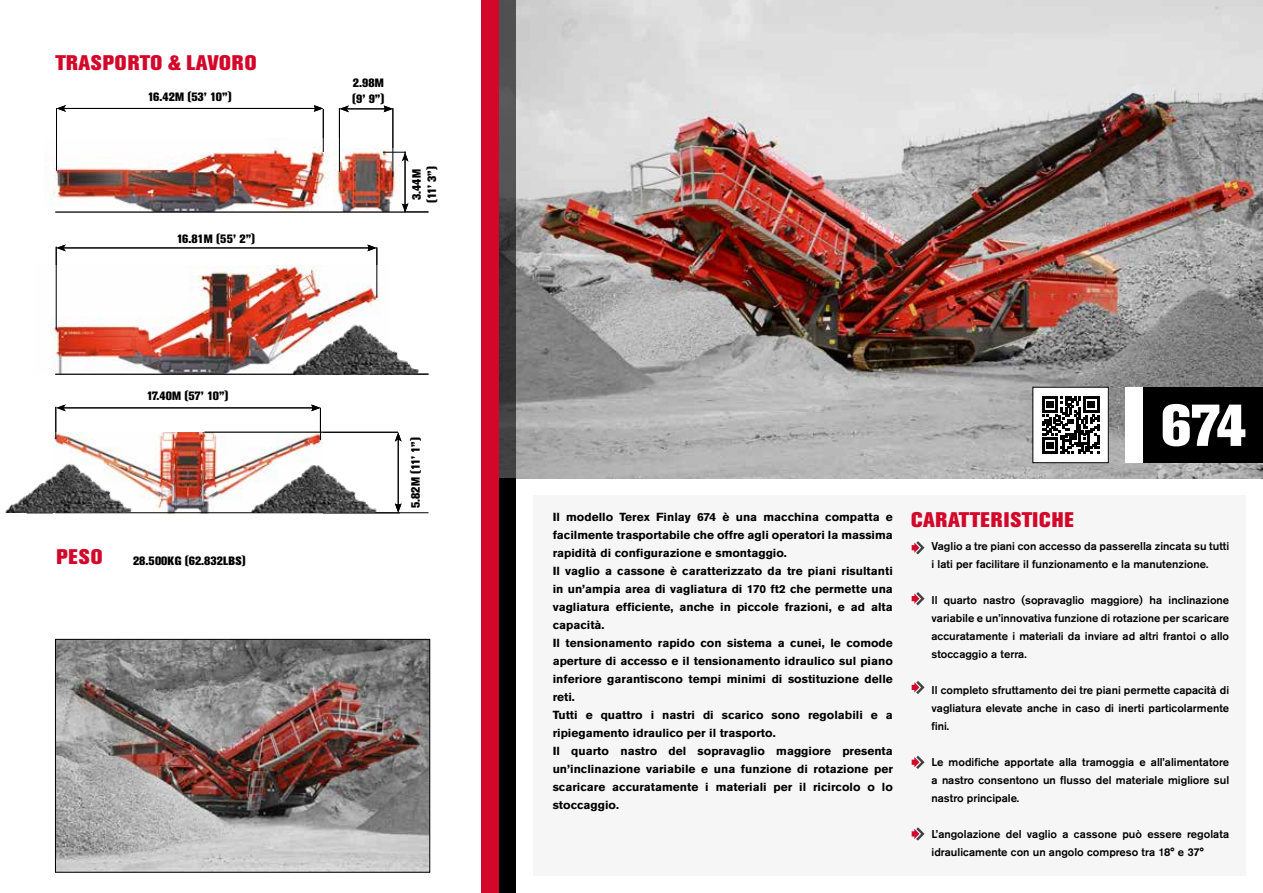
<style>
.page{position:relative;width:1263px;height:893px;background:#fff}
.page>*{position:absolute;margin:0;border:0;box-sizing:border-box;transform-origin:0 0}
.t1{font:800 58.5px "Akzidenz Grotesk Pro";color:#fff}
.t2{font:800 21px "Akzidenz Grotesk Pro";letter-spacing:.03em;color:#d3072a}
.t3{font:800 12px/15.3px "Akzidenz Grotesk Pro";color:#000}
.t4{font:700 11.7px/18px "Akzidenz Grotesk Pro";color:#000}
.t5{font:500 11.25px/18px "Akzidenz Grotesk Pro";color:#000;text-align:justify}
</style>
<div class="page">
<div style="left:534px;top:495px;width:712px;height:381px;background:#f6f6f6"></div>
<img style="left:515px;top:0;width:748px;height:479px">
<img style="left:57px;top:641px;width:371px;height:229px">
<div style="left:55px;top:639px;width:375px;height:233px;border:1px solid #000"></div>
<img style="left:44px;top:138px;width:295px;height:74px">
<img style="left:333px;top:148px;width:70px;height:64px">
<img style="left:51px;top:266px;width:329px;height:107px">
<img style="left:53px;top:432px;width:270px;height:80px">
<img style="left:281px;top:321px;width:148px;height:53px">
<hr style="left:27px;top:513px;width:373px;height:1px;background:#000">
<svg style="left:498px;top:0;width:17px;height:893px;background:#2e2224"></svg>
<div style="left:481px;top:0;width:17px;height:893px;background:#d3072a"></div>
<div style="left:1033px;top:387px;width:75px;height:76px;background:#fff"></div>
<svg style="left:1042px;top:396px;width:57px;height:58px"></svg>
<div style="left:1142px;top:387px;width:121px;height:75px;background:#000"></div>
<div style="left:1125px;top:387px;width:17px;height:75px;background:#fff"></div>
<svg style="left:912px;top:541px;width:12px;height:13px"></svg>
<svg style="left:912px;top:592px;width:12px;height:13px"></svg>
<svg style="left:912px;top:681px;width:12px;height:13px"></svg>
<svg style="left:912px;top:756px;width:12px;height:13px"></svg>
<svg style="left:912px;top:827px;width:12px;height:14px"></svg>
<hr style="left:55px;top:212px;width:373px;height:1px;background:#000">
<hr style="left:55px;top:374px;width:373px;height:1px;background:#000">
<hr style="left:55px;top:512px;width:373px;height:1px;background:#000">
<hr style="left:56px;top:247px;width:1px;height:82px;background:#000">
<hr style="left:64px;top:108px;width:252px;height:1px;background:#000">
<svg style="left:57px;top:105px;width:9px;height:7px"></svg>
<svg style="left:314px;top:105px;width:9px;height:7px"></svg>
<hr style="left:56px;top:108px;width:1px;height:63px;background:#000">
<hr style="left:323px;top:109px;width:1px;height:43px;background:#000">
<hr style="left:339px;top:108px;width:1px;height:64px;background:#000">
<hr style="left:393px;top:108px;width:1px;height:69px;background:#000">
<hr style="left:347px;top:109px;width:39px;height:1px;background:#000">
<svg style="left:340px;top:105px;width:9px;height:7px"></svg>
<svg style="left:384px;top:105px;width:9px;height:7px"></svg>
<img style="left:239px;top:437px;width:154px;height:76px">
<img style="left:5px;top:437px;width:143px;height:76px">
<hr style="left:377px;top:247px;width:1px;height:51px;background:#000">
<hr style="left:63px;top:248px;width:307px;height:1px;background:#000">
<svg style="left:56px;top:244px;width:10px;height:7px"></svg>
<svg style="left:367px;top:244px;width:10px;height:7px"></svg>
<hr style="left:405px;top:159px;width:1px;height:47px;background:#000">
<svg style="left:383px;top:152px;width:25px;height:10px"></svg>
<svg style="left:402px;top:203px;width:6px;height:10px"></svg>
<hr style="left:204px;top:432px;width:194px;height:1px;background:#000">
<hr style="left:398px;top:439px;width:1px;height:67px;background:#000">
<svg style="left:395px;top:432px;width:7px;height:10px"></svg>
<svg style="left:395px;top:503px;width:7px;height:10px"></svg>
<hr style="left:56px;top:407px;width:1px;height:32px;background:#000">
<hr style="left:320px;top:408px;width:1px;height:32px;background:#000">
<hr style="left:63px;top:408px;width:251px;height:1px;background:#000">
<svg style="left:56px;top:404px;width:10px;height:7px"></svg>
<svg style="left:311px;top:404px;width:10px;height:7px"></svg>
<h2 class="t2" style="left:55px;top:49px;width:203px">TRASPORTO &amp; LAVORO</h2>
<p class="t3" style="left:148px;top:89px;width:85px">16.42M (53’ 10”)</p>
<p class="t3" style="left:177px;top:231px;width:80px">16.81M (55’ 2”)</p>
<p class="t3" style="left:147px;top:387px;width:83px">17.40M (57’ 10”)</p>
<h2 class="t2" style="left:56px;top:543px;width:48px">PESO</h2>
<p class="t3" style="left:133px;top:553px;width:114px">28.500KG (62.832LBS)</p>
<p class="t3" style="left:352px;top:75px;width:34px">2.98M (9’ 9”)</p>
<p class="t3" style="left:409px;top:203px;width:38px;rotate:-90deg">3.44M (11’ 3”)</p>
<p class="t3" style="left:408px;top:508px;width:72px;rotate:-90deg">5.82M (11’ 1”)</p>
<h1 class="t1" style="left:1161px;top:388px;width:87px">674</h1>
<p class="t4" style="left:553px;top:508px;width:342px">Il modello Terex Finlay 674 è una macchina compatta e facilmente trasportabile che offre agli operatori la massima rapidità di configurazione e smontaggio.<br>Il vaglio a cassone è caratterizzato da tre piani risultanti in un’ampia area di vagliatura di 170 ft2 che permette una vagliatura efficiente, anche in piccole frazioni, e ad alta capacità.<br>Il tensionamento rapido con sistema a cunei, le comode aperture di accesso e il tensionamento idraulico sul piano inferiore garantiscono tempi minimi di sostituzione delle reti.<br>Tutti e quattro i nastri di scarico sono regolabili e a ripiegamento idraulico per il trasporto.<br>Il quarto nastro del sopravaglio maggiore presenta un’inclinazione variabile e una funzione di rotazione per scaricare accuratamente i materiali per il ricircolo o lo stoccaggio.</p>
<h2 class="t2" style="left:911px;top:507px;width:164px">CARATTERISTICHE</h2>
<p class="t5" style="left:931px;top:537px;width:299px">Vaglio a tre piani con accesso da passerella zincata su tutti i lati per facilitare il funzionamento e la manutenzione.</p>
<p class="t5" style="left:931px;top:591px;width:299px">Il quarto nastro (sopravaglio maggiore) ha inclinazione variabile e un’innovativa funzione di rotazione per scaricare accuratamente i materiali da inviare ad altri frantoi o allo stoccaggio a terra.</p>
<p class="t5" style="left:931px;top:681px;width:299px">Il completo sfruttamento dei tre piani permette capacità di vagliatura elevate anche in caso di inerti particolarmente fini.</p>
<p class="t5" style="left:931px;top:753px;width:299px">Le modifiche apportate alla tramoggia e all’alimentatore a nastro consentono un flusso del materiale migliore sul nastro principale.</p>
<p class="t5" style="left:931px;top:825px;width:299px">L’angolazione del vaglio a cassone può essere regolata idraulicamente con un angolo compreso tra 18° e 37°</p>
</div>
